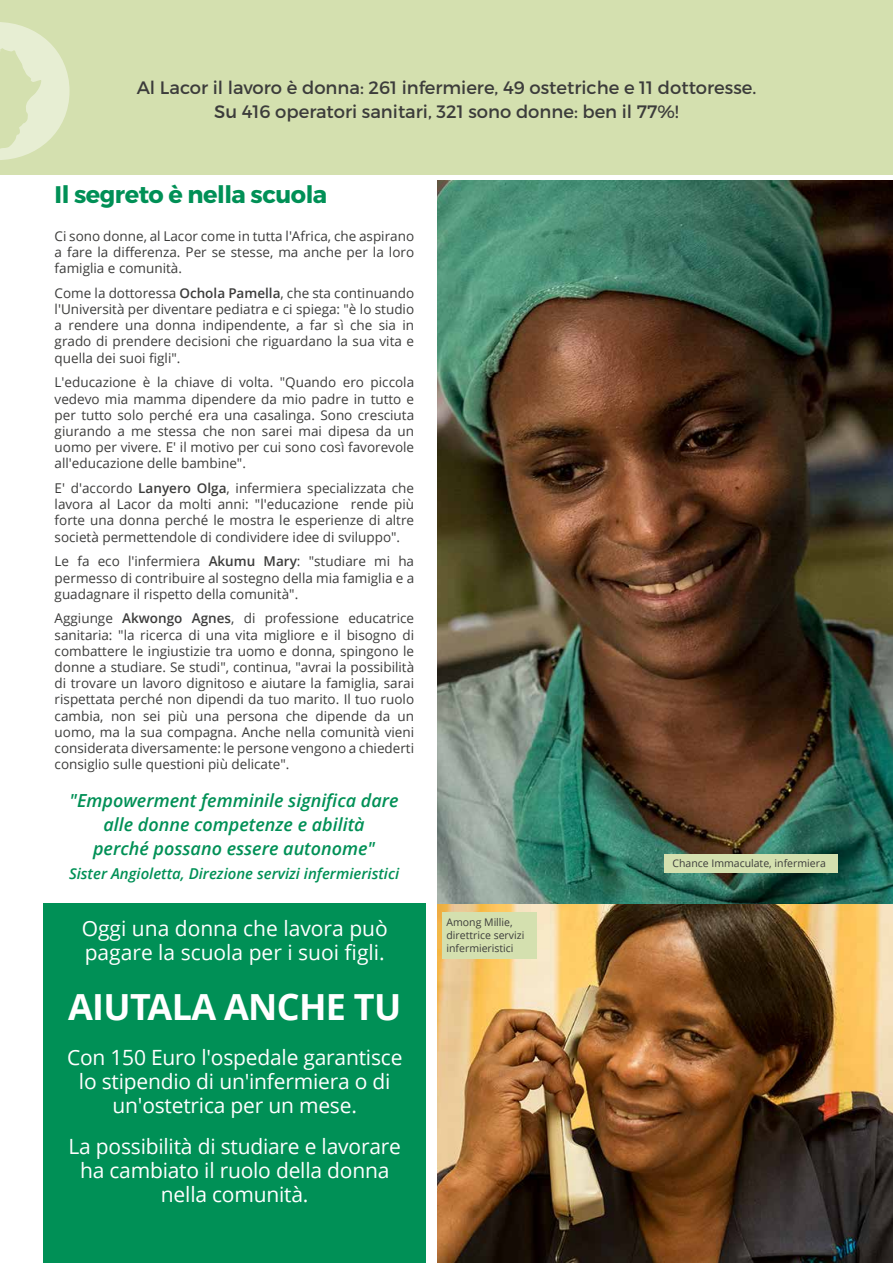
<style>
.page{position:relative;width:893px;height:1263px;background:#fff}
.page>*{position:absolute;margin:0;border:0;box-sizing:border-box;transform-origin:0 0}
.t1{font:700 36px "Open Sans";letter-spacing:-.02em;color:#fff}
.t2{font:700 24px "Montserrat";letter-spacing:-.02em;color:#009056}
.t3{font:21px/24px "Open Sans";letter-spacing:-.01em;color:#fff;text-align:center}
.t4{font:18px/24px "Montserrat";color:#3c3c3b;text-align:center}
.t5{font:italic 600 18px/24px "Open Sans";color:#009056;text-align:center}
.t6{font:italic 600 15px "Open Sans";color:#009056}
.t7{font:13.5px/16.2px "Open Sans";color:#3c3c3b;text-align:justify}
.t8{font:10.5px/12.6px "Open Sans";color:#3c3c3b}
.s1{font-weight:600}
</style>
<div class="page">
<div style="left:44px;top:903px;width:382px;height:360px;background:#009056"></div>
<div style="left:0;top:0;width:893px;height:174px;background:#d4e0af"></div>
<svg style="left:0;top:22px;width:70px;height:138px"></svg>
<img style="left:438px;top:903px;width:455px;height:360px">
<img style="left:438px;top:180px;width:455px;height:723px">
<div style="left:442px;top:912px;width:95px;height:47px;background:#d4e0af"></div>
<div style="left:664px;top:854px;width:174px;height:19px;background:#d4e0af"></div>
<h3 class="t4" style="left:137px;top:75px;width:621px">Al Lacor il lavoro è donna: 261 infermiere, 49 ostetriche e 11 dottoresse.<br>Su 416 operatori sanitari, 321 sono donne: ben il 77%!</h3>
<h2 class="t2" style="left:55px;top:180px;width:274px">Il segreto è nella scuola</h2>
<p class="t7" style="left:55px;top:227px;width:361px">Ci sono donne, al Lacor come in tutta l'Africa, che aspirano a fare la differenza. Per se stesse, ma anche per la loro famiglia e comunità.</p>
<p class="t7" style="left:55px;top:284px;width:361px">Come la dottoressa <span class="s1">Ochola Pamella</span>, che sta continuando l'Università per diventare pediatra e ci spiega: "è lo studio a rendere una donna indipendente, a far sì che sia in grado di prendere decisioni che riguardano la sua vita e quella dei suoi figli".</p>
<p class="t7" style="left:55px;top:374px;width:361px">L'educazione è la chiave di volta. "Quando ero piccola vedevo mia mamma dipendere da mio padre in tutto e per tutto solo perché era una casalinga. Sono cresciuta giurando a me stessa che non sarei mai dipesa da un uomo per vivere. E' il motivo per cui sono così favorevole all'educazione delle bambine".</p>
<p class="t7" style="left:55px;top:480px;width:361px">E' d'accordo <span class="s1">Lanyero Olga</span>, infermiera specializzata che lavora al Lacor da molti anni: "l'educazione rende più forte una donna perché le mostra le esperienze di altre società permettendole di condividere idee di sviluppo".</p>
<p class="t7" style="left:55px;top:553px;width:361px">Le fa eco l'infermiera <span class="s1">Akumu Mary</span>: "studiare mi ha permesso di contribuire al sostegno della mia famiglia e a guadagnare il rispetto della comunità".</p>
<p class="t7" style="left:55px;top:610px;width:361px">Aggiunge <span class="s1">Akwongo Agnes</span>, di professione educatrice sanitaria: "la ricerca di una vita migliore e il bisogno di combattere le ingiustizie tra uomo e donna, spingono le donne a studiare. Se studi", continua, "avrai la possibilità di trovare un lavoro dignitoso e aiutare la famiglia, sarai rispettata perché non dipendi da tuo marito. Il tuo ruolo cambia, non sei più una persona che dipende da un uomo, ma la sua compagna. Anche nella comunità vieni considerata diversamente: le persone vengono a chiederti consiglio sulle questioni più delicate".</p>
<h3 class="t5" style="left:70px;top:788px;width:331px">"Empowerment femminile significa dare alle donne competenze e abilità<br>perché possano essere autonome"</h3>
<p class="t6" style="left:69px;top:863px;width:332px">Sister Angioletta, Direzione servizi infermieristici</p>
<h3 class="t3" style="left:82px;top:915px;width:308px;text-align:left">Oggi una donna che lavora può pagare la scuola per i suoi figli.</h3>
<h1 class="t1" style="left:68px;top:981px;width:335px">AIUTALA ANCHE TU</h1>
<h3 class="t3" style="left:67px;top:1044px;width:337px">Con 150 Euro l'ospedale garantisce lo stipendio di un'infermiera o di un'ostetrica per un mese.</h3>
<h3 class="t3" style="left:69px;top:1134px;width:334px">La possibilità di studiare e lavorare ha cambiato il ruolo della donna nella comunità.</h3>
<p class="t8" style="left:446px;top:916px;width:79px">Among Millie, direttrice servizi infermieristici</p>
<p class="t8" style="left:672px;top:857px;width:155px">Chance Immaculate, infermiera</p>
</div>
